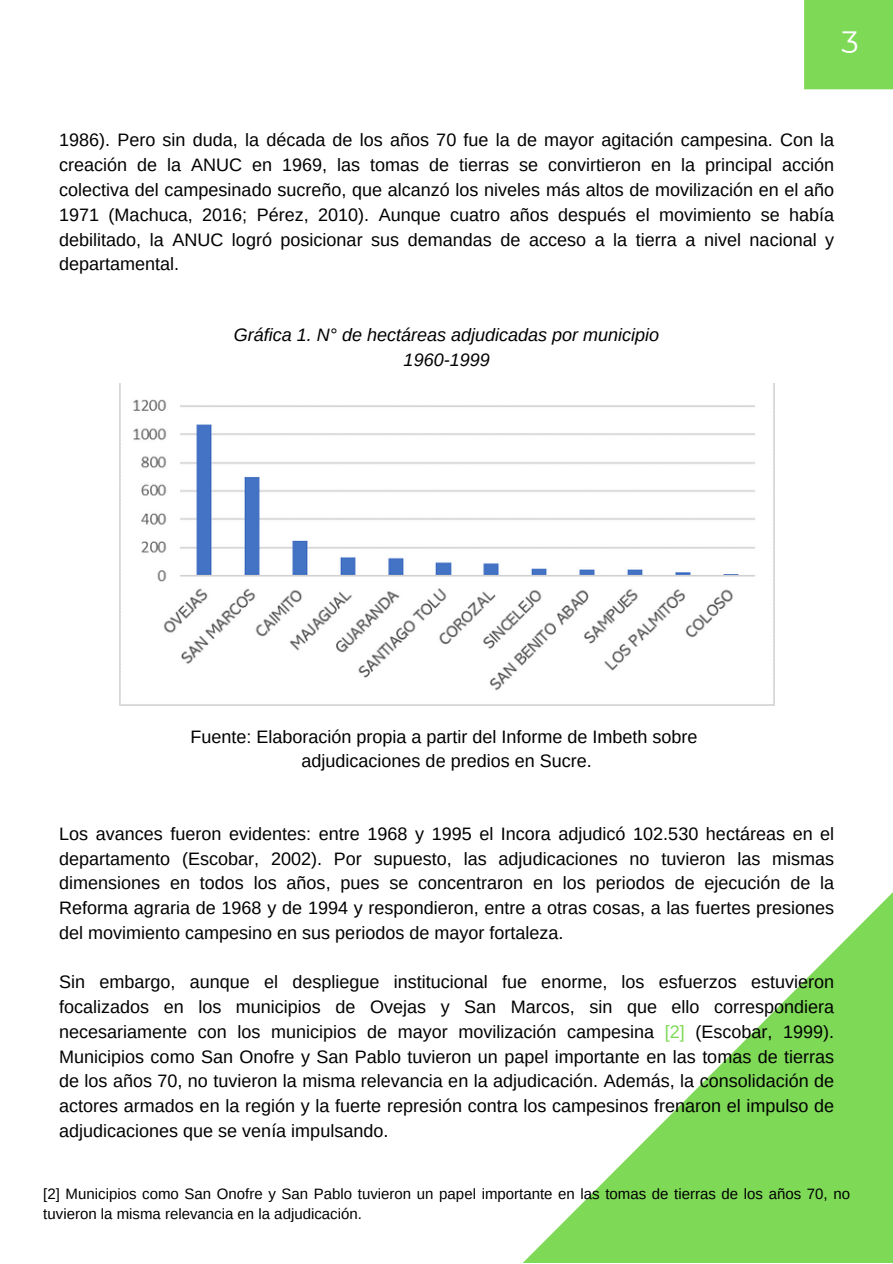
<style>
.page{position:relative;width:893px;height:1264px;background:#fff}
.page>*{position:absolute;margin:0;border:0;box-sizing:border-box;transform-origin:0 0}
.t1{font:30.75px "Montserrat";color:#fff}
.t2{font:18px/24.8px "Arimo";color:#000;text-align:justify}
.t3{font:italic 18px/24.8px "Arimo";color:#000;text-align:center}
.t4{font:15px/20.2px "Arimo";color:#000}
.s1{color:#7ed957}
</style>
<div class="page">
<svg style="left:523px;top:893px;width:369px;height:370px"></svg>
<div style="left:804px;top:0;width:88px;height:89px;background:#7ed957"></div>
<img style="left:119px;top:383px;width:655px;height:322px">
<h1 class="t1" style="left:841px;top:23px;width:19px">3</h1>
<p class="t2" style="left:59px;top:128px;width:776px">1986). Pero sin duda, la década de los años 70 fue la de mayor agitación campesina. Con la creación de la ANUC en 1969, las tomas de tierras se convirtieron en la principal acción colectiva del campesinado sucreño, que alcanzó los niveles más altos de movilización en el año 1971 (Machuca, 2016; Pérez, 2010). Aunque cuatro años después el movimiento se había debilitado, la ANUC logró posicionar sus demandas de acceso a la tierra a nivel nacional y departamental.</p>
<h1 class="t3" style="left:234px;top:322px;width:427px">Gráfica 1. N° de hectáreas adjudicadas por municipio<br>1960-1999</h1>
<p class="t2" style="left:190px;top:724px;width:508px;text-align:center">Fuente: Elaboración propia a partir del Informe de Imbeth sobre adjudicaciones de predios en Sucre.</p>
<h1 class="t2" style="left:59px;top:821px;width:776px">Los avances fueron evidentes: entre 1968 y 1995 el Incora adjudicó 102.530 hectáreas en el departamento (Escobar, 2002). Por supuesto, las adjudicaciones no tuvieron las mismas dimensiones en todos los años, pues se concentraron en los periodos de ejecución de la Reforma agraria de 1968 y de 1994 y respondieron, entre a otras cosas, a las fuertes presiones del movimiento campesino en sus periodos de mayor fortaleza.</h1>
<h1 class="t2" style="left:59px;top:969px;width:776px">Sin embargo, aunque el despliegue institucional fue enorme, los esfuerzos estuvieron focalizados en los municipios de Ovejas y San Marcos, sin que ello correspondiera necesariamente con los municipios de mayor movilización campesina <span class="s1">[2]</span> (Escobar, 1999).<br>Municipios como San Onofre y San Pablo tuvieron un papel importante en las tomas de tierras de los años 70, no tuvieron la misma relevancia en la adjudicación. Además, la consolidación de actores armados en la región y la fuerte represión contra los campesinos frenaron el impulso de adjudicaciones que se venía impulsando.</h1>
<h1 class="t4" style="left:43px;top:1183px;width:808px">[2] Municipios como San Onofre y San Pablo tuvieron un papel importante en las tomas de tierras de los años 70, no tuvieron la misma relevancia en la adjudicación.</h1>
</div>
